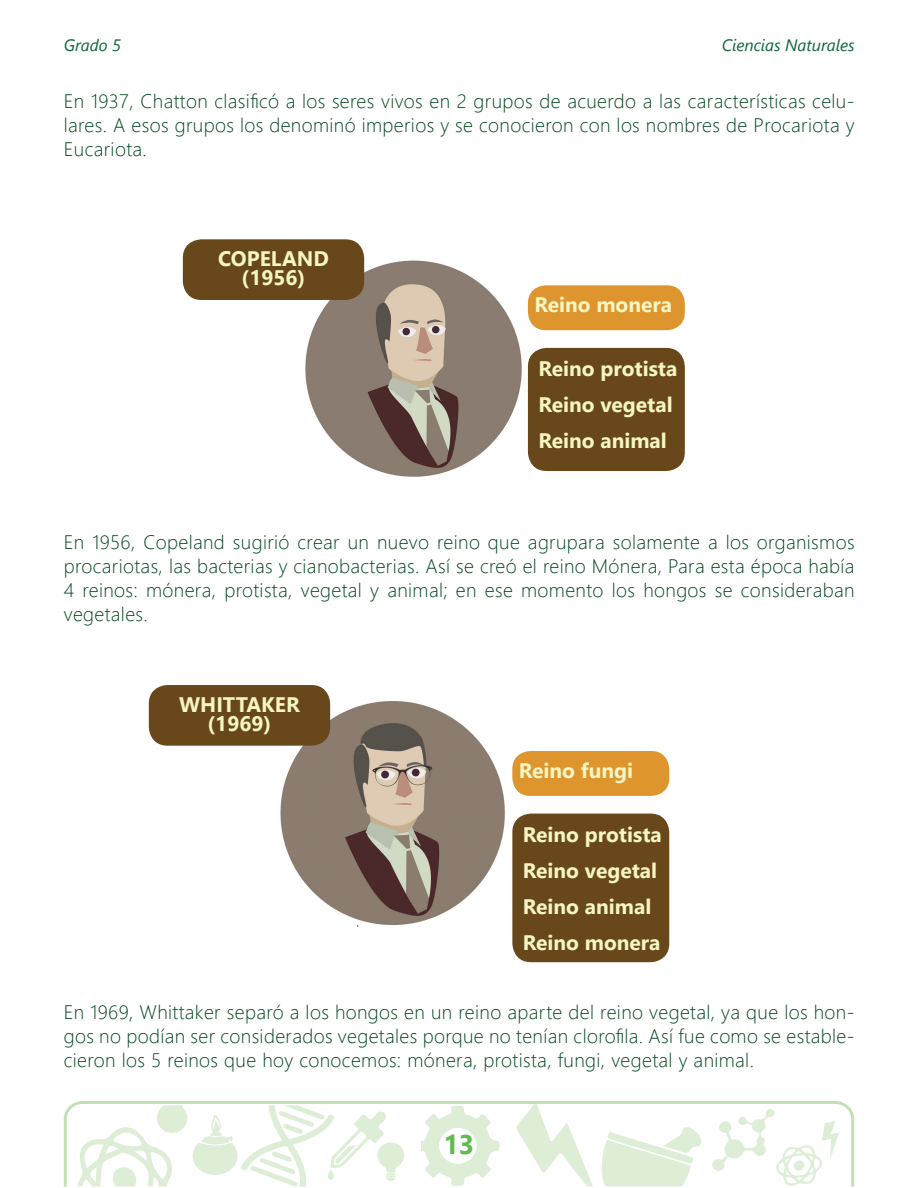
<style>
.page{position:relative;width:918px;height:1188px;background:#fff}
.page>*{position:absolute;margin:0;border:0;box-sizing:border-box;transform-origin:0 0}
.t1{font:700 27px "Segoe UI";color:#5fbb4c}
.t2{font:700 21px "Segoe UI";color:#f5f6c3}
.BLOQ_TEXTO{font:300 19.5px/24px "Segoe UI";letter-spacing:.02em;color:#00451c;text-align:justify}
.t3{font:italic 16.5px "Segoe UI";color:#0c6638}
</style>
<div class="page">
<img style="left:305px;top:240px;width:223px;height:237px">
<img style="left:280px;top:685px;width:225px;height:242px">
<svg style="left:64px;top:1101px;width:790px;height:86px"></svg>
<svg style="left:422px;top:1106px;width:78px;height:80px"></svg>
<div style="left:184px;top:240px;width:179px;height:59px;background:#68481a;border-radius:18px"></div>
<div style="left:183px;top:239px;width:181px;height:61px;border:2px solid #68481a;border-radius:18px"></div>
<div style="left:150px;top:686px;width:179px;height:59px;background:#68481a;border-radius:18px"></div>
<div style="left:149px;top:685px;width:181px;height:61px;border:2px solid #68481a;border-radius:18px"></div>
<div style="left:528px;top:285px;width:157px;height:45px;background:#de952d;border-radius:18px"></div>
<div style="left:512px;top:751px;width:157px;height:45px;background:#de952d;border-radius:18px"></div>
<div style="left:529px;top:349px;width:155px;height:121px;background:#68481a;border-radius:18px"></div>
<div style="left:528px;top:348px;width:157px;height:123px;border:2px solid #68481a;border-radius:18px"></div>
<div style="left:513px;top:814px;width:156px;height:147px;background:#68481a;border-radius:18px"></div>
<div style="left:512px;top:814px;width:157px;height:148px;border:2px solid #68481a;border-radius:18px"></div>
<p class="t3" style="left:64px;top:34px;width:59px">Grado 5</p>
<p class="t3" style="left:722px;top:34px;width:134px">Ciencias Naturales</p>
<p class="BLOQ_TEXTO" style="left:64px;top:88px;width:792px">En 1937, Chatton clasificó a los seres vivos en 2 grupos de acuerdo a las características celu&shy;lares. A esos grupos los denominó imperios y se conocieron con los nombres de Procariota y Eucariota.</p>
<p class="t2" style="left:218px;top:242px;width:112px">COPELAND</p>
<p class="t2" style="left:242px;top:261px;width:65px">(1956)</p>
<p class="t2" style="left:535px;top:288px;width:139px">Reino monera</p>
<p class="t2" style="left:539px;top:352px;width:140px">Reino protista</p>
<p class="t2" style="left:539px;top:388px;width:136px">Reino vegetal</p>
<p class="t2" style="left:539px;top:424px;width:130px">Reino animal</p>
<p class="BLOQ_TEXTO" style="left:64px;top:529px;width:792px">En 1956, Copeland sugirió crear un nuevo reino que agrupara solamente a los organismos procariotas, las bacterias y cianobacterias. Así se creó el reino Mónera, Para esta época había 4 reinos: mónera, protista, vegetal y animal; en ese momento los hongos se consideraban vegetales.</p>
<p class="t2" style="left:179px;top:687px;width:122px">WHITTAKER</p>
<p class="t2" style="left:208px;top:707px;width:65px">(1969)</p>
<p class="t2" style="left:519px;top:753px;width:116px">Reino fungi</p>
<p class="t2" style="left:523px;top:818px;width:140px">Reino protista</p>
<p class="t2" style="left:523px;top:854px;width:136px">Reino vegetal</p>
<p class="t2" style="left:523px;top:890px;width:130px">Reino animal</p>
<p class="t2" style="left:523px;top:926px;width:139px">Reino monera</p>
<p class="BLOQ_TEXTO" style="left:64px;top:999px;width:792px">En 1969, Whittaker separó a los hongos en un reino aparte del reino vegetal, ya que los hon&shy;gos no podían ser considerados vegetales porque no tenían clorofila. Así fue como se estable&shy;cieron los 5 reinos que hoy conocemos: mónera, protista, fungi, vegetal y animal.</p>
<h1 class="t1" style="left:443px;top:1123px;width:33px">13</h1>
</div>
